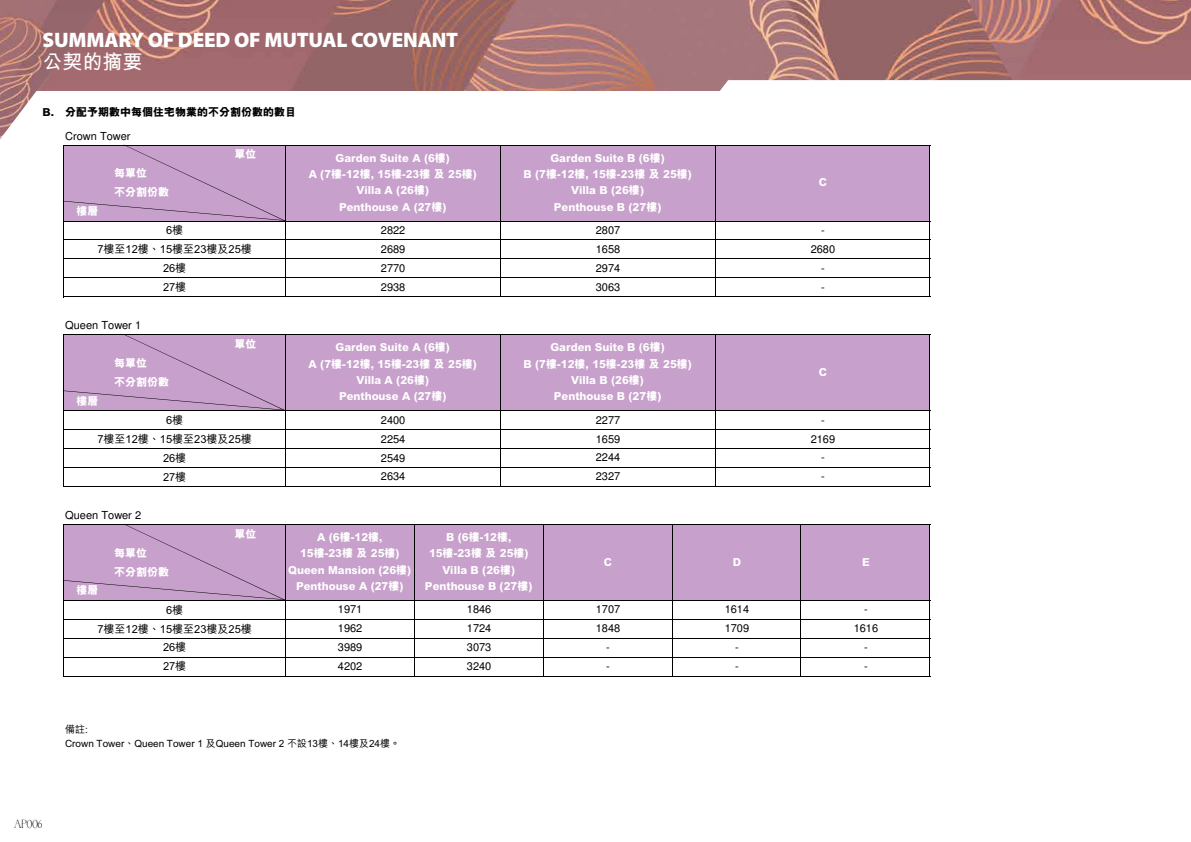
<style>
.page{position:relative;width:1191px;height:842px;background:#fff}
.page>*{position:absolute;margin:0;border:0;box-sizing:border-box;transform-origin:0 0}
.t1{font:900 21px "Myriad Pro";letter-spacing:-.01em;color:#fff}
.t2{font:700 20px "M Hei HK";color:#fff}
.t3{font:11px/16.3px "M Hei HK Xbold Win Char Set FFFF H";color:#fff;text-align:center}
.t4{font:11px/19px "Helvetica";color:#000}
.t5{font:11px/19px "M Hei HK Medium Win Char Set FFFF H";color:#000;text-align:center}
.t6{font:800 11px "M Hei HK";color:#000}
.t7{font:11px "Derivia";color:#000}
.t8{font:10px/14.5px "M Hei HK Medium Win Char Set FFFF H";color:#000}
</style>
<div class="page">
<img style="left:113px;top:0;width:846px;height:91px">
<img style="left:959px;top:0;width:232px;height:80px">
<svg style="left:717px;top:80px;width:474px;height:11px"></svg>
<img style="left:0;top:0;width:113px;height:139px">
<div style="left:64px;top:145px;width:866px;height:76px;background:#c7a0cb"></div>
<hr style="left:63px;top:145px;width:1px;height:152px;background:#000">
<hr style="left:285px;top:146px;width:1px;height:151px;background:#000">
<hr style="left:499px;top:146px;width:1px;height:151px;background:#000">
<hr style="left:714px;top:146px;width:1px;height:151px;background:#000">
<hr style="left:929px;top:146px;width:1px;height:151px;background:#000">
<hr style="left:64px;top:145px;width:866px;height:1px;background:#000">
<hr style="left:64px;top:220px;width:866px;height:1px;background:#000">
<hr style="left:64px;top:239px;width:866px;height:1px;background:#000">
<hr style="left:64px;top:258px;width:866px;height:1px;background:#000">
<hr style="left:64px;top:277px;width:866px;height:1px;background:#000">
<hr style="left:64px;top:296px;width:866px;height:1px;background:#000">
<svg style="left:64px;top:146px;width:221px;height:75px"></svg>
<div style="left:64px;top:335px;width:866px;height:76px;background:#c7a0cb"></div>
<hr style="left:63px;top:334px;width:1px;height:153px;background:#000">
<hr style="left:285px;top:335px;width:1px;height:152px;background:#000">
<hr style="left:499px;top:335px;width:1px;height:152px;background:#000">
<hr style="left:714px;top:335px;width:1px;height:152px;background:#000">
<hr style="left:929px;top:335px;width:1px;height:152px;background:#000">
<hr style="left:64px;top:334px;width:866px;height:1px;background:#000">
<hr style="left:64px;top:410px;width:866px;height:1px;background:#000">
<hr style="left:64px;top:429px;width:866px;height:1px;background:#000">
<hr style="left:64px;top:448px;width:866px;height:1px;background:#000">
<hr style="left:64px;top:467px;width:866px;height:1px;background:#000">
<hr style="left:64px;top:486px;width:866px;height:1px;background:#000">
<svg style="left:64px;top:335px;width:221px;height:75px"></svg>
<div style="left:64px;top:524px;width:866px;height:76px;background:#c7a0cb"></div>
<hr style="left:63px;top:524px;width:1px;height:152px;background:#000">
<hr style="left:285px;top:525px;width:1px;height:151px;background:#000">
<hr style="left:414px;top:525px;width:1px;height:151px;background:#000">
<hr style="left:542px;top:525px;width:1px;height:151px;background:#000">
<hr style="left:671px;top:525px;width:1px;height:151px;background:#000">
<hr style="left:800px;top:525px;width:1px;height:151px;background:#000">
<hr style="left:929px;top:525px;width:1px;height:151px;background:#000">
<hr style="left:64px;top:524px;width:866px;height:1px;background:#000">
<hr style="left:64px;top:600px;width:866px;height:1px;background:#000">
<hr style="left:64px;top:619px;width:866px;height:1px;background:#000">
<hr style="left:64px;top:638px;width:866px;height:1px;background:#000">
<hr style="left:64px;top:657px;width:866px;height:1px;background:#000">
<hr style="left:64px;top:676px;width:866px;height:1px;background:#000">
<svg style="left:64px;top:525px;width:221px;height:75px"></svg>
<h1 class="t1" style="left:43px;top:28px;width:417px">SUMMARY OF DEED OF MUTUAL COVENANT</h1>
<h2 class="t2" style="left:43px;top:47px;width:101px">公契的摘要</h2>
<p class="t6" style="left:43px;top:106px;width:255px">B. 分配予期數中每個住宅物業的不分割份數的數目</p>
<p class="t4" style="left:65px;top:127px;width:67px">Crown Tower</p>
<p class="t3" style="left:234px;top:147px;width:24px">單位</p>
<p class="t3" style="left:114px;top:165px;width:57px;line-height:19px;text-align:left">每單位<br>不分割份數</p>
<p class="t3" style="left:76px;top:204px;width:24px">樓層</p>
<p class="t3" style="left:309px;top:151px;width:170px">Garden Suite A (6樓)<br>A (7樓-12樓, 15樓-23樓 及 25樓)<br>Villa A (26樓)<br>Penthouse A (27樓)</p>
<p class="t3" style="left:523px;top:151px;width:170px">Garden Suite B (6樓)<br>B (7樓-12樓, 15樓-23樓 及 25樓)<br>Villa B (26樓)<br>Penthouse B (27樓)</p>
<p class="t3" style="left:818px;top:175px;width:10px">C</p>
<p class="t5" style="left:97px;top:222px;width:156px">6樓<br>7樓至12樓、15樓至23樓及25樓<br>26樓<br>27樓</p>
<p class="t4" style="left:65px;top:316px;width:78px">Queen Tower 1</p>
<p class="t3" style="left:76px;top:394px;width:24px">樓層</p>
<p class="t3" style="left:114px;top:355px;width:57px;line-height:19px;text-align:left">每單位<br>不分割份數</p>
<p class="t3" style="left:234px;top:337px;width:24px">單位</p>
<p class="t4" style="left:381px;top:221px;width:26px">2822<br>2689</p>
<p class="t4" style="left:596px;top:221px;width:26px">2807</p>
<p class="t4" style="left:821px;top:221px;width:5px">-</p>
<p class="t4" style="left:596px;top:240px;width:26px">1658</p>
<p class="t4" style="left:810px;top:240px;width:26px">2680</p>
<p class="t4" style="left:381px;top:259px;width:26px">2770<br>2938</p>
<p class="t3" style="left:309px;top:340px;width:170px">Garden Suite A (6樓)<br>A (7樓-12樓, 15樓-23樓 及 25樓)<br>Villa A (26樓)<br>Penthouse A (27樓)</p>
<p class="t4" style="left:596px;top:259px;width:26px">2974<br>3063</p>
<p class="t3" style="left:523px;top:340px;width:170px">Garden Suite B (6樓)<br>B (7樓-12樓, 15樓-23樓 及 25樓)<br>Villa B (26樓)<br>Penthouse B (27樓)</p>
<p class="t4" style="left:821px;top:259px;width:5px">- -</p>
<p class="t3" style="left:818px;top:365px;width:10px">C</p>
<p class="t5" style="left:97px;top:412px;width:156px">6樓<br>7樓至12樓、15樓至23樓及25樓<br>26樓</p>
<p class="t4" style="left:381px;top:411px;width:26px">2400</p>
<p class="t4" style="left:596px;top:411px;width:26px">2277</p>
<p class="t4" style="left:821px;top:411px;width:5px">-</p>
<p class="t4" style="left:821px;top:449px;width:5px">-</p>
<p class="t4" style="left:810px;top:430px;width:26px">2169</p>
<p class="t4" style="left:381px;top:430px;width:26px;text-align:justify">2254<br>2549<br>2634</p>
<p class="t4" style="left:596px;top:430px;width:26px">1659<br>2244</p>
<p class="t5" style="left:163px;top:468px;width:25px">27樓</p>
<p class="t4" style="left:596px;top:468px;width:26px">2327</p>
<p class="t4" style="left:821px;top:468px;width:5px">-</p>
<p class="t4" style="left:65px;top:506px;width:78px">Queen Tower 2</p>
<p class="t3" style="left:76px;top:584px;width:24px">樓層</p>
<p class="t3" style="left:114px;top:544px;width:57px;line-height:19px;text-align:left">每單位<br>不分割份數</p>
<p class="t5" style="left:166px;top:601px;width:19px">6樓</p>
<p class="t3" style="left:234px;top:527px;width:24px">單位</p>
<p class="t5" style="left:97px;top:620px;width:156px">7樓至12樓、15樓至23樓及25樓<br>26樓</p>
<p class="t5" style="left:163px;top:658px;width:25px">27樓</p>
<p class="t3" style="left:288px;top:530px;width:125px">A (6樓-12樓,<br>15樓-23樓 及 25樓)<br>Queen Mansion (26樓)<br>Penthouse A (27樓)</p>
<p class="t3" style="left:425px;top:530px;width:109px">B (6樓-12樓,<br>15樓-23樓 及 25樓)<br>Villa B (26樓)<br>Penthouse B (27樓)</p>
<p class="t3" style="left:604px;top:555px;width:10px">C</p>
<p class="t3" style="left:733px;top:555px;width:10px">D</p>
<p class="t4" style="left:467px;top:600px;width:26px;text-align:justify">1846<br>1724<br>3073<br>3240</p>
<p class="t4" style="left:338px;top:600px;width:26px">1971<br>1962</p>
<p class="t4" style="left:596px;top:600px;width:26px">1707<br>1848</p>
<p class="t4" style="left:724px;top:600px;width:26px">1614<br>1709</p>
<p class="t4" style="left:338px;top:638px;width:26px">3989</p>
<p class="t4" style="left:735px;top:638px;width:5px">-</p>
<p class="t4" style="left:606px;top:638px;width:5px">- -</p>
<p class="t4" style="left:338px;top:657px;width:26px">4202</p>
<p class="t4" style="left:735px;top:657px;width:5px">-</p>
<p class="t3" style="left:862px;top:555px;width:9px">E</p>
<p class="t4" style="left:864px;top:600px;width:5px">-</p>
<p class="t4" style="left:864px;top:638px;width:5px">-</p>
<p class="t4" style="left:853px;top:619px;width:26px">1616</p>
<p class="t4" style="left:864px;top:657px;width:5px">-</p>
<p class="t8" style="left:65px;top:723px;width:336px">備註:<br>Crown Tower、Queen Tower 1 及Queen Tower 2 不設13樓、14樓及24樓。</p>
<p class="t7" style="left:14px;top:818px;width:30px">AP006</p>
</div>
